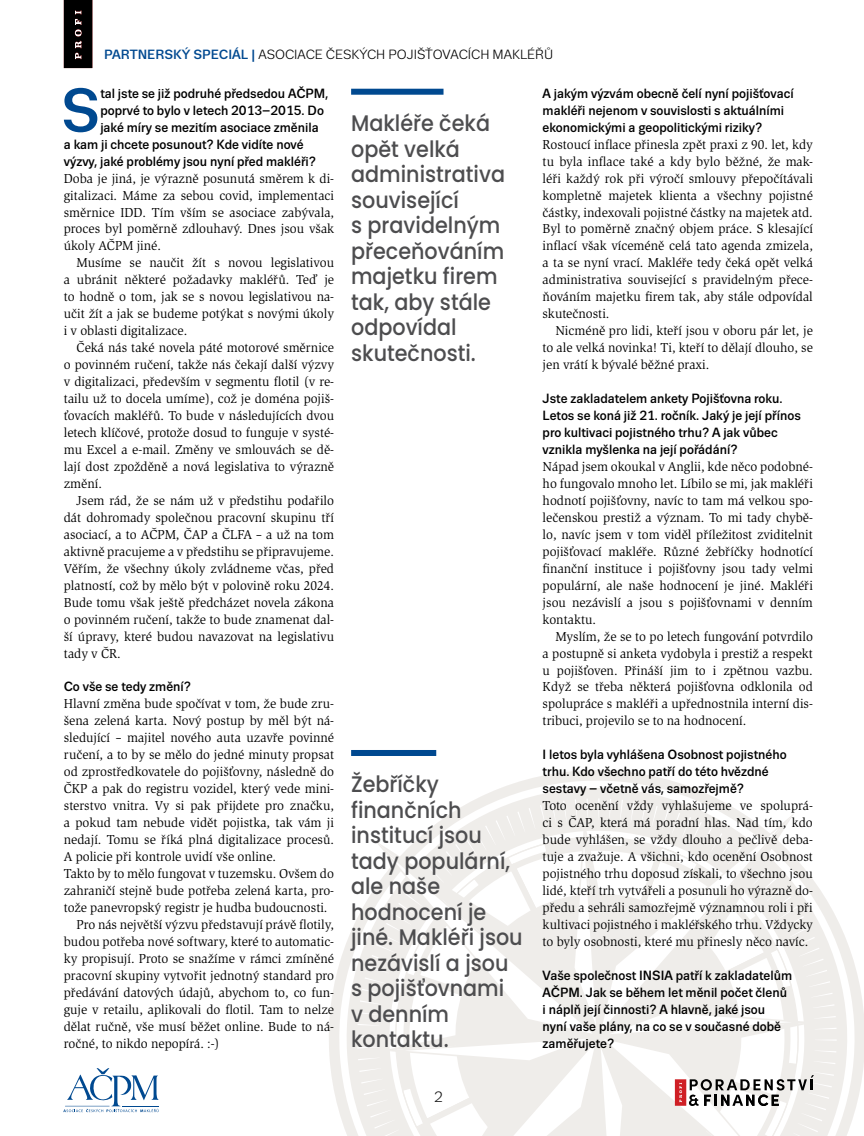
<style>
.page{position:relative;width:864px;height:1136px;background:#fff}
.page>*{position:absolute;margin:0;border:0;box-sizing:border-box;transform-origin:0 0}
.t1{font:700 61.8px "Trivia Sans";color:#004990}
.t2{font:500 22.5px/25.5px "Poppins";color:#4d4d4f;scale:.92 1}
.t3{font:15px "Trivia Sans";color:#000}
.t4{font:13.35px/17px "Slimbach Itc TOT";color:#000;text-align:justify}
.t5{font:500 13.35px/17px "Trivia Sans";color:#000}
.t6{font:700 13.35px "Trivia Sans";color:#000}
.t7{font:13.35px "Trivia Sans";color:#000}
.s1{font-weight:700;color:#004990}
</style>
<div class="page">
<svg style="left:64px;top:0;width:28px;height:68px;background:#100e0e"></svg>
<svg style="left:332px;top:773px;width:529px;height:347px"></svg>
<svg style="left:341px;top:782px;width:511px;height:353px"></svg>
<svg style="left:598px;top:812px;width:196px;height:8px;fill:#efedea"></svg>
<svg style="left:374px;top:840px;width:8px;height:196px;fill:#efedea"></svg>
<div style="left:351px;top:89px;width:92px;height:6px;background:#004990"></div>
<div style="left:351px;top:750px;width:85px;height:6px;background:#004990"></div>
<svg style="left:63px;top:1068px;width:95px;height:44px"></svg>
<hr style="left:122px;top:1105px;width:36px;height:1px;background:#004990">
<hr style="left:65px;top:1105px;width:44px;height:1px;background:#004990">
<svg style="left:382px;top:820px;width:440px;height:315px"></svg>
<p class="t7" style="left:104px;top:48px;width:450px"><span class="s1">PARTNERSKÝ SPECIÁL |</span> ASOCIACE ČESKÝCH POJIŠŤOVACÍCH MAKLÉŘŮ</p>
<h1 class="t1" style="left:61px;top:77px;width:41px">S</h1>
<p class="t6" style="left:100px;top:86px;width:229px">tal jste se již podruhé předsedou AČPM,</p>
<p class="t6" style="left:100px;top:103px;width:225px">poprvé to bylo v letech 2013–2015. Do</p>
<p class="t6" style="left:100px;top:120px;width:220px">jaké míry se mezitím asociace změnila</p>
<p class="t6" style="left:64px;top:137px;width:241px">a kam ji chcete posunout? Kde vidíte nové</p>
<p class="t6" style="left:64px;top:154px;width:254px">výzvy, jaké problémy jsou nyní před makléři?</p>
<p class="t4" style="left:64px;top:170px;width:272px">Doba je jiná, je výrazně posunutá směrem k di&shy;gitalizaci. Máme za sebou covid, implementaci směrnice IDD. Tím vším se asociace zabývala, proces byl poměrně zdlouhavý. Dnes jsou však úkoly AČPM jiné.</p>
<p class="t4" style="left:64px;top:254px;width:272px;text-indent:13px">Musíme se naučit žít s novou legislativou a ubránit některé požadavky makléřů. Teď je to hodně o tom, jak se s novou legislativou na&shy;učit žít a jak se budeme potýkat s novými úkoly i v oblasti digitalizace.</p>
<p class="t4" style="left:64px;top:339px;width:272px;text-indent:13px">Čeká nás také novela páté motorové směrnice o povinném ručení, takže nás čekají další výzvy v digitalizaci, především v segmentu flotil (v re&shy;tailu už to docela umíme), což je doména pojiš&shy;ťovacích makléřů. To bude v následujících dvou letech klíčové, protože dosud to funguje v systé&shy;mu Excel a e-mail. Změny ve smlouvách se dě&shy;lají dost zpožděně a nová legislativa to výrazně změní.</p>
<p class="t4" style="left:64px;top:492px;width:272px;text-indent:13px">Jsem rád, že se nám už v předstihu podařilo dát dohromady společnou pracovní skupinu tří asociací, a to AČPM, ČAP a ČLFA – a už na tom aktivně pracujeme a v předstihu se připravujeme.<br>Věřím, že všechny úkoly zvládneme včas, před platností, což by mělo být v polovině roku 2024.<br>Bude tomu však ještě předcházet novela zákona o povinném ručení, takže to bude znamenat dal&shy;ší úpravy, které budou navazovat na legislativu tady v ČR.</p>
<p class="t5" style="left:64px;top:678px;width:129px">Co vše se tedy změní?</p>
<p class="t4" style="left:64px;top:695px;width:271px">Hlavní změna bude spočívat v tom, že bude zru-</p>
<p class="t4" style="left:64px;top:712px;width:271px">šena zelená karta. Nový postup by měl být ná-</p>
<p class="t4" style="left:64px;top:729px;width:271px">sledující – majitel nového auta uzavře povinné</p>
<p class="t4" style="left:64px;top:746px;width:272px">ručení, a to by se mělo do jedné minuty propsat</p>
<p class="t4" style="left:64px;top:763px;width:272px">od zprostředkovatele do pojišťovny, následně do</p>
<p class="t4" style="left:64px;top:780px;width:271px">ČKP a pak do registru vozidel, který vede mini-</p>
<p class="t4" style="left:64px;top:797px;width:271px">sterstvo vnitra. Vy si pak přijdete pro značku,</p>
<p class="t4" style="left:64px;top:814px;width:271px">a pokud tam nebude vidět pojistka, tak vám ji</p>
<p class="t4" style="left:64px;top:831px;width:271px">nedají. Tomu se říká plná digitalizace procesů.</p>
<p class="t4" style="left:64px;top:848px;width:214px">A policie při kontrole uvidí vše online.</p>
<p class="t4" style="left:64px;top:865px;width:271px">Takto by to mělo fungovat v tuzemsku. Ovšem do</p>
<p class="t4" style="left:64px;top:882px;width:271px">zahraničí stejně bude potřeba zelená karta, pro-</p>
<p class="t4" style="left:64px;top:899px;width:265px">tože panevropský registr je hudba budoucnosti.</p>
<p class="t4" style="left:77px;top:915px;width:259px">Pro nás největší výzvu představují právě flotily,</p>
<p class="t4" style="left:64px;top:932px;width:271px">budou potřeba nové softwary, které to automatic-</p>
<p class="t4" style="left:64px;top:949px;width:271px">ky propisují. Proto se snažíme v rámci zmíněné</p>
<p class="t4" style="left:64px;top:966px;width:271px">pracovní skupiny vytvořit jednotný standard pro</p>
<p class="t4" style="left:64px;top:983px;width:271px">předávání datových údajů, abychom to, co fun-</p>
<p class="t4" style="left:64px;top:1000px;width:272px">guje v retailu, aplikovali do flotil. Tam to nelze</p>
<p class="t4" style="left:64px;top:1017px;width:271px">dělat ručně, vše musí běžet online. Bude to ná-</p>
<p class="t4" style="left:64px;top:1034px;width:157px">ročné, to nikdo nepopírá. :-)</p>
<h2 class="t2" style="left:351px;top:111px;width:169px">Makléře čeká opět velká administrativa související<br>s pravidelným přeceňováním majetku firem tak, aby stále odpovídal skutečnosti.</h2>
<h2 class="t2" style="left:351px;top:771px;width:188px">Žebříčky finančních institucí jsou tady populární, ale naše hodnocení je jiné. Makléři jsou nezávislí a jsou s pojišťovnami<br>v denním kontaktu.</h2>
<p class="t3" style="left:434px;top:1088px;width:10px">2</p>
<p class="t5" style="left:542px;top:85px;width:252px">A jakým výzvám obecně čelí nyní pojišťovací makléři nejenom v souvislosti s aktuálními ekonomickými a geopolitickými riziky?</p>
<p class="t4" style="left:542px;top:136px;width:272px">Rostoucí inflace přinesla zpět praxi z 90. let, kdy tu byla inflace také a kdy bylo běžné, že mak&shy;léři každý rok při výročí smlouvy přepočítávali kompletně majetek klienta a všechny pojistné částky, indexovali pojistné částky na majetek atd.<br>Byl to poměrně značný objem práce. S klesající inflací však víceméně celá tato agenda zmizela, a ta se nyní vrací. Makléře tedy čeká opět velká administrativa související s pravidelným přece&shy;ňováním majetku firem tak, aby stále odpovídal skutečnosti.</p>
<p class="t4" style="left:542px;top:322px;width:271px;text-indent:13px">Nicméně pro lidi, kteří jsou v oboru pár let, je to ale velká novinka! Ti, kteří to dělají dlouho, se jen vrátí k bývalé běžné praxi.</p>
<p class="t5" style="left:542px;top:390px;width:259px">Jste zakladatelem ankety Pojišťovna roku.<br>Letos se koná již 21. ročník. Jaký je její přínos pro kultivaci pojistného trhu? A jak vůbec vznikla myšlenka na její pořádání?</p>
<p class="t4" style="left:542px;top:458px;width:272px">Nápad jsem okoukal v Anglii, kde něco podobné&shy;ho fungovalo mnoho let. Líbilo se mi, jak makléři hodnotí pojišťovny, navíc to tam má velkou spo&shy;lečenskou prestiž a význam. To mi tady chybě&shy;lo, navíc jsem v tom viděl příležitost zviditelnit pojišťovací makléře. Různé žebříčky hodnotící finanční instituce i pojišťovny jsou tady velmi populární, ale naše hodnocení je jiné. Makléři jsou nezávislí a jsou s pojišťovnami v denním kontaktu.</p>
<p class="t4" style="left:542px;top:627px;width:272px;text-indent:13px">Myslím, že se to po letech fungování potvrdilo a postupně si anketa vydobyla i prestiž a respekt u pojišťoven. Přináší jim to i zpětnou vazbu.<br>Když se třeba některá pojišťovna odklonila od spolupráce s makléři a upřednostnila interní dis&shy;tribuci, projevilo se to na hodnocení.</p>
<p class="t5" style="left:542px;top:746px;width:245px">I letos byla vyhlášena Osobnost pojistného trhu. Kdo všechno patří do této hvězdné sestavy – včetně vás, samozřejmě?</p>
<p class="t4" style="left:542px;top:797px;width:272px">Toto ocenění vždy vyhlašujeme ve spoluprá&shy;ci s ČAP, která má poradní hlas. Nad tím, kdo bude vyhlášen, se vždy dlouho a pečlivě deba&shy;tuje a zvažuje. A všichni, kdo ocenění Osobnost pojistného trhu doposud získali, to všechno jsou lidé, kteří trh vytvářeli a posunuli ho výrazně do&shy;předu a sehráli samozřejmě významnou roli i při kultivaci pojistného i makléřského trhu. Vždycky to byly osobnosti, které mu přinesly něco navíc.</p>
<p class="t5" style="left:542px;top:966px;width:251px">Vaše společnost INSIA patří k zakladatelům AČPM. Jak se během let měnil počet členů i náplň její činnosti? A hlavně, jaké jsou nyní vaše plány, na co se v současné době zaměřujete?</p>
</div>
